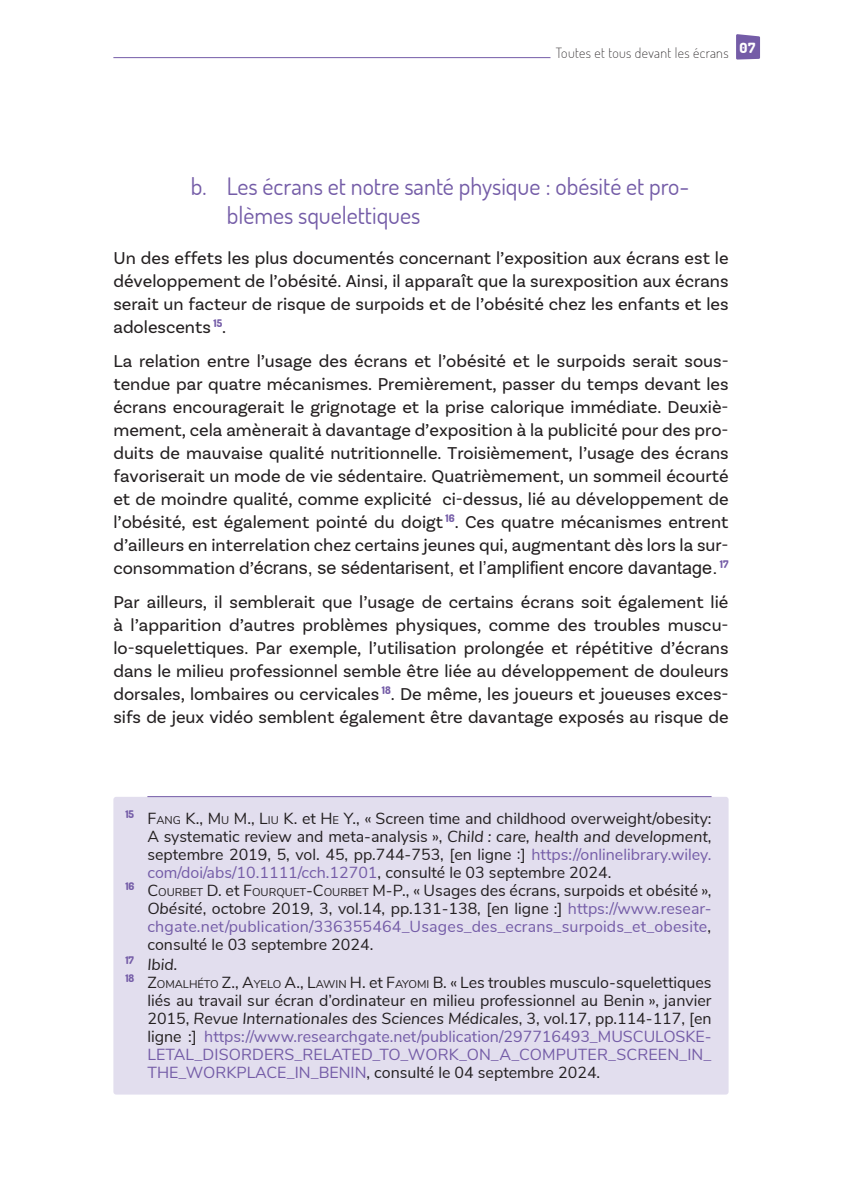
<style>
.page{position:relative;width:842px;height:1191px;background:#fff}
.page>*{position:absolute;margin:0;border:0;box-sizing:border-box;transform-origin:0 0}
.t1{font:24px/28.8px "Dosis";color:#745ca7}
.t2{font:18px/23px "Basic Sans";color:#231f20;text-align:justify}
.t3{font:18px "Arial";color:#231f20}
.t4{font:16px "Nunito Sans";color:#231f20}
.t5{font:16px "Nunito Sans";color:#745ca7}
.t6{font:italic 16px "Nunito Sans";color:#231f20}
.t7{font:200 14px "Dosis";letter-spacing:.025em;color:#231f20}
.s1{font-family:"Arial"}
.s2{font-family:"Basic Sans"}
.s3{font-style:inherit}
.s4{font-size:11.2px}
.s5{font-style:italic}
.s6{font-family:"Calibri"}
.s7{color:#745ca7}
.s8{color:#231f20}
.s9{font-style:normal}
</style>
<div class="page">
<hr style="left:113px;top:57px;width:616px;height:1px;background:#745ca7">
<div style="left:550px;top:52px;width:184px;height:10px;background:#fff"></div>
<svg style="left:736px;top:34px;width:24px;height:26px"></svg>
<div style="left:113px;top:797px;width:616px;height:297px;background:#e2deee;border-radius:3px"></div>
<hr style="left:147px;top:796px;width:564px;height:1px;background:#745ca7">
<p class="t7" style="left:556px;top:44px;width:201px">Toutes et tous devant les écrans <sup>07</sup></p>
<h1 class="t1" style="left:227px;top:171px;width:464px;text-indent:-36px">b. Les écrans et notre santé physique : obésité et pro&shy;blèmes squelettiques</h1>
<p class="t2" style="left:113px;top:246px;width:617px">Un des effets les plus documentés concernant l’exposition aux écrans est le développement de l’obésité. Ainsi, il appara<span class="s1">î</span>t que la surexposition aux écrans serait un facteur de risque de surpoids et de l’obésité chez les enfants et les adolescents <sup>15</sup>.</p>
<p class="t2" style="left:113px;top:349px;width:617px">La relation entre l’usage des écrans et l’obésité et le surpoids serait sous&shy;tendue par quatre mécanismes. Premièrement, passer du temps devant les écrans encouragerait le grignotage et la prise calorique immédiate. Deuxiè&shy;mement, cela amènerait à davantage d’exposition à la publicité pour des pro&shy;duits de mauvaise qualité nutritionnelle. Troisièmement, l’usage des écrans favoriserait un mode de vie sédentaire. Quatrièmement, un sommeil écourté et de moindre qualité, comme explicité ci-dessus, lié au développement de l’obésité, est également pointé du doigt <sup>16</sup>. Ces quatre mécanismes entrent d’ailleurs en interrelation chez certains jeunes qui, augmentant dès lors la sur-</p>
<p class="t3" style="left:113px;top:555px;width:617px"><span class="s2">consommation d’</span>écrans, se sédentarisent, et l’amplifient encore davantage. <sup>17</sup></p>
<p class="t2" style="left:113px;top:591px;width:617px">Par ailleurs, il semblerait que l’usage de certains écrans soit également lié à l’apparition d’autres problèmes physiques, comme des troubles muscu&shy;lo-squelettiques. Par exemple, l’utilisation prolongée et répétitive d’écrans dans le milieu professionnel semble être liée au développement de douleurs dorsales, lombaires ou cervicales <sup>18</sup>. De même, les joueurs et joueuses exces&shy;sifs de jeux vidéo semblent également être davantage exposés au risque de</p>
<p class="t4" style="left:125px;top:807px;width:588px"><sup>15</sup> <span class="s3">F</span><span class="s4">ANG</span> K., <span class="s3">M</span><span class="s4">U</span> M., <span class="s3">L</span><span class="s4">IU</span> K. et <span class="s3">H</span> <span class="s4">E</span> Y., « Screen time and childhood overweight/obesity:</p>
<p class="t4" style="left:147px;top:825px;width:566px">A systematic review and meta-analysis », <span class="s5">Child : care, health and development</span>,</p>
<p class="t4" style="left:147px;top:843px;width:566px">septembre 2019, 5, vol. 45, pp.744-753, [en ligne <span class="s6">:</span>] <span class="s7">https://onlinelibrary.wiley.</span></p>
<p class="t5" style="left:147px;top:861px;width:465px">com/doi/abs/10.1111/cch.12701<span class="s8">, consulté le 03 septembre 2024.</span></p>
<p class="t4" style="left:125px;top:879px;width:588px"><sup>16</sup> <span class="s3">C</span><span class="s4">OURBET</span> D. et <span class="s3">F</span><span class="s4">OURQUET</span><span class="s3">-C</span><span class="s4">OURBET</span> <span class="s3">M-P.,</span> « Usages des écrans, surpoids et obésité »,</p>
<p class="t4" style="left:147px;top:897px;width:566px"><span class="s5">Obésité</span>, octobre 2019, 3, vol.14, pp.131-138, [en ligne :] <span class="s7">https://www.resear-</span></p>
<p class="t5" style="left:147px;top:915px;width:565px">chgate.net/publication/336355464_Usages_des_ecrans_surpoids_et_obesite<span class="s8">,</span></p>
<p class="t4" style="left:147px;top:933px;width:227px">consulté le 03 septembre 2024.</p>
<p class="t6" style="left:125px;top:952px;width:54px"><sup>17</sup> Ibid.</p>
<p class="t4" style="left:125px;top:970px;width:588px"><sup>18</sup> <span class="s3">Z</span><span class="s4">OMALHÉTO</span> Z., <span class="s3">A</span><span class="s4">YELO</span> A., <span class="s3">L</span><span class="s4">AWIN</span> H. et <span class="s3">F</span><span class="s4">AYOM I</span> B. « Les troubles musculo-squelettiques</p>
<p class="t4" style="left:147px;top:988px;width:566px">liés au travail sur écran d’ordinateur en milieu professionnel au Benin », janvier</p>
<p class="t6" style="left:147px;top:1006px;width:566px"><span class="s9">2015,</span> Revue Internationales des Sciences Médicales<span class="s9">, 3, vol.17, pp.114-117, [en</span></p>
<p class="t5" style="left:147px;top:1024px;width:566px"><span class="s8">ligne :]</span> https://www.researchgate.net/publication/297716493_MUSCULOSKE-</p>
<p class="t5" style="left:147px;top:1042px;width:566px">LETAL_DISORDERS_RELATED_TO_WORK_ON_A_COMPUTER_SCREEN_IN_</p>
<p class="t4" style="left:147px;top:1060px;width:454px"><span class="s7">THE_WORKPLACE_IN_BENIN</span>, consulté le 04 septembre 2024.</p>
</div>
